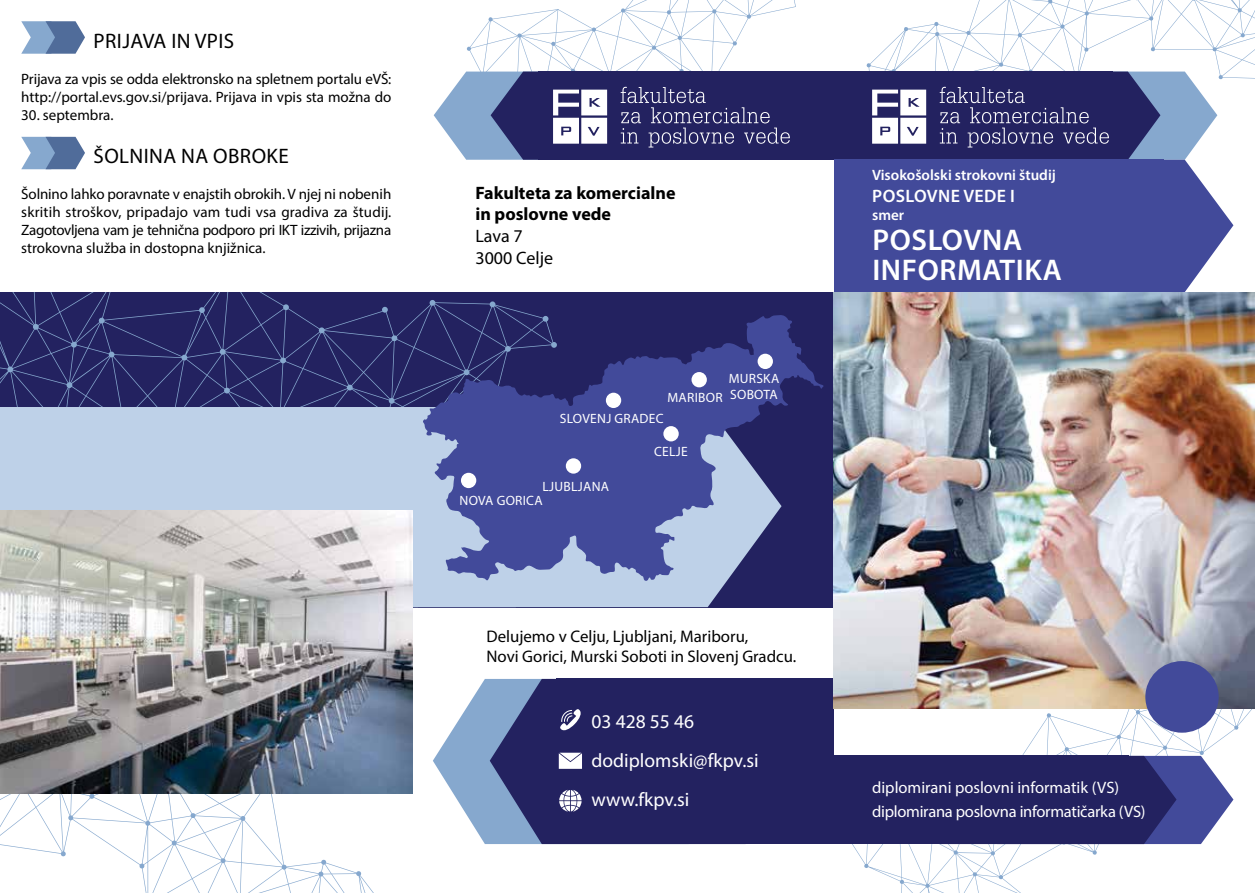
<style>
.page{position:relative;width:1255px;height:893px;background:#fff}
.page>*{position:absolute;margin:0;border:0;box-sizing:border-box;transform-origin:0 0}
.t1{font:600 30px/30px "Myriad Pro";letter-spacing:.02em;color:#fff}
.t2{font:21px "Myriad Pro";letter-spacing:.02em;color:#000}
.t3{font:19.5px/39px "Myriad Pro";color:#fff}
.t4{font:700 18px/21.6px "Myriad Pro";color:#000}
.t5{font:18px/21.6px "Myriad Pro";color:#000}
.t6{font:600 18px "Myriad Pro";letter-spacing:.02em;color:#fff}
.t7{font:16.8px/20.2px "Myriad Pro";color:#000}
.t8{font:16.5px/24px "Myriad Pro";letter-spacing:-.015em;color:#fff}
.t9{font:15px/18px "Myriad Pro";letter-spacing:-.005em;color:#000}
.t10{font:600 15px "Myriad Pro";color:#fff}
.t11{font:13.5px/16.2px "Myriad Pro";letter-spacing:.02em;color:#fff}
</style>
<div class="page">
<svg style="left:0;top:635px;width:413px;height:258px"></svg>
<div style="left:0;top:292px;width:1254px;height:315px;background:#232260"></div>
<svg style="left:0;top:292px;width:533px;height:115px"></svg>
<svg style="left:466px;top:0;width:373px;height:72px"></svg>
<svg style="left:847px;top:709px;width:405px;height:184px"></svg>
<svg style="left:589px;top:582px;width:137px;height:25px;background:#b3c5df"></svg>
<div style="left:490px;top:582px;width:99px;height:25px;background:#bed1e8"></div>
<div style="left:0;top:407px;width:490px;height:200px;background:#bed1e8"></div>
<div style="left:833px;top:756px;width:296px;height:88px;background:#232260"></div>
<svg style="left:1129px;top:756px;width:104px;height:88px;background:#545897"></svg>
<svg style="left:21px;top:21px;width:64px;height:33px;background:#819abe"></svg>
<svg style="left:21px;top:137px;width:64px;height:32px;background:#7f99bd"></svg>
<div style="left:538px;top:72px;width:295px;height:88px;background:#232260"></div>
<div style="left:556px;top:679px;width:277px;height:165px;background:#232260"></div>
<svg style="left:433px;top:679px;width:149px;height:165px"></svg>
<svg style="left:839px;top:0;width:415px;height:116px"></svg>
<div style="left:833px;top:72px;width:279px;height:88px;background:#232260"></div>
<div style="left:833px;top:160px;width:330px;height:132px;background:#424a9a"></div>
<svg style="left:1163px;top:160px;width:70px;height:132px;fill:#424a9a"></svg>
<svg style="left:872px;top:72px;width:345px;height:88px"></svg>
<svg style="left:433px;top:72px;width:356px;height:88px"></svg>
<svg style="left:422px;top:315px;width:401px;height:267px;fill:#424a9a"></svg>
<div style="left:461px;top:473px;width:15px;height:15px;background:#fff;border-radius:50%"></div>
<div style="left:566px;top:458px;width:15px;height:16px;background:#fff;border-radius:50%"></div>
<div style="left:606px;top:393px;width:15px;height:15px;background:#fff;border-radius:50%"></div>
<div style="left:663px;top:426px;width:15px;height:15px;background:#fff;border-radius:50%"></div>
<div style="left:691px;top:372px;width:15px;height:15px;background:#fff;border-radius:50%"></div>
<div style="left:757px;top:354px;width:16px;height:15px;background:#fff;border-radius:50%"></div>
<img style="left:833px;top:292px;width:421px;height:417px">
<div style="left:1145px;top:661px;width:73px;height:72px;background:#424a9a;border-radius:50%"></div>
<img style="left:0;top:511px;width:412px;height:282px">
<h2 class="t2" style="left:94px;top:28px;width:142px">PRIJAVA IN VPIS</h2>
<p class="t9" style="left:21px;top:69px;width:371px">Prijava za vpis se odda elektronsko na spletnem portalu eVŠ: http://portal.evs.gov.si/prijava. Prijava in vpis sta možna do</p>
<p class="t9" style="left:21px;top:105px;width:94px">30. septembra.</p>
<h2 class="t2" style="left:94px;top:143px;width:197px">ŠOLNINA NA OBROKE</h2>
<p class="t9" style="left:21px;top:185px;width:371px;text-align:justify">Šolnino lahko poravnate v enajstih obrokih. V njej ni nobenih skritih stroškov, pripadajo vam tudi vsa gradiva za študij.<br>Zagotovljena vam je tehnična podporo pri IKT izzivih, prijazna strokovna služba in dostopna knjižnica.</p>
<p class="t4" style="left:475px;top:181px;width:201px">Fakulteta za komercialne in poslovne vede</p>
<p class="t5" style="left:475px;top:225px;width:79px">Lava 7<br>3000 Celje</p>
<p class="t11" style="left:728px;top:370px;width:29px">Murska<br>Sobota</p>
<p class="t11" style="left:667px;top:389px;width:20px">Maribor</p>
<p class="t11" style="left:560px;top:410px;width:16px">Slovenj</p>
<p class="t11" style="left:614px;top:410px;width:18px">Gradec</p>
<p class="t11" style="left:542px;top:478px;width:30px">Ljubljana</p>
<p class="t11" style="left:459px;top:492px;width:19px">Nova</p>
<p class="t11" style="left:496px;top:492px;width:18px">Gorica</p>
<p class="t11" style="left:654px;top:443px;width:16px">Celje</p>
<p class="t7" style="left:486px;top:626px;width:311px">Delujemo v Celju, Ljubljani, Mariboru,<br>Novi Gorici, Murski Soboti in Slovenj Gradcu.</p>
<h3 class="t3" style="left:591px;top:701px;width:169px">03 428 55 46 dodiplomski@fkpv.si www.fkpv.si</h3>
<p class="t10" style="left:872px;top:166px;width:185px">Visokošolski strokovni študij</p>
<p class="t6" style="left:872px;top:184px;width:144px">Poslovne vede I</p>
<p class="t10" style="left:872px;top:205px;width:34px">smer</p>
<h1 class="t1" style="left:872px;top:224px;width:37px">POSLO</h1>
<h1 class="t1" style="left:872px;top:224px;width:191px;text-indent:91px">VNA<br>INFORMATIKA</h1>
<p class="t8" style="left:872px;top:775px;width:275px">diplomirani poslovni informatik (VS) diplomirana poslovna informatičarka (VS)</p>
</div>
